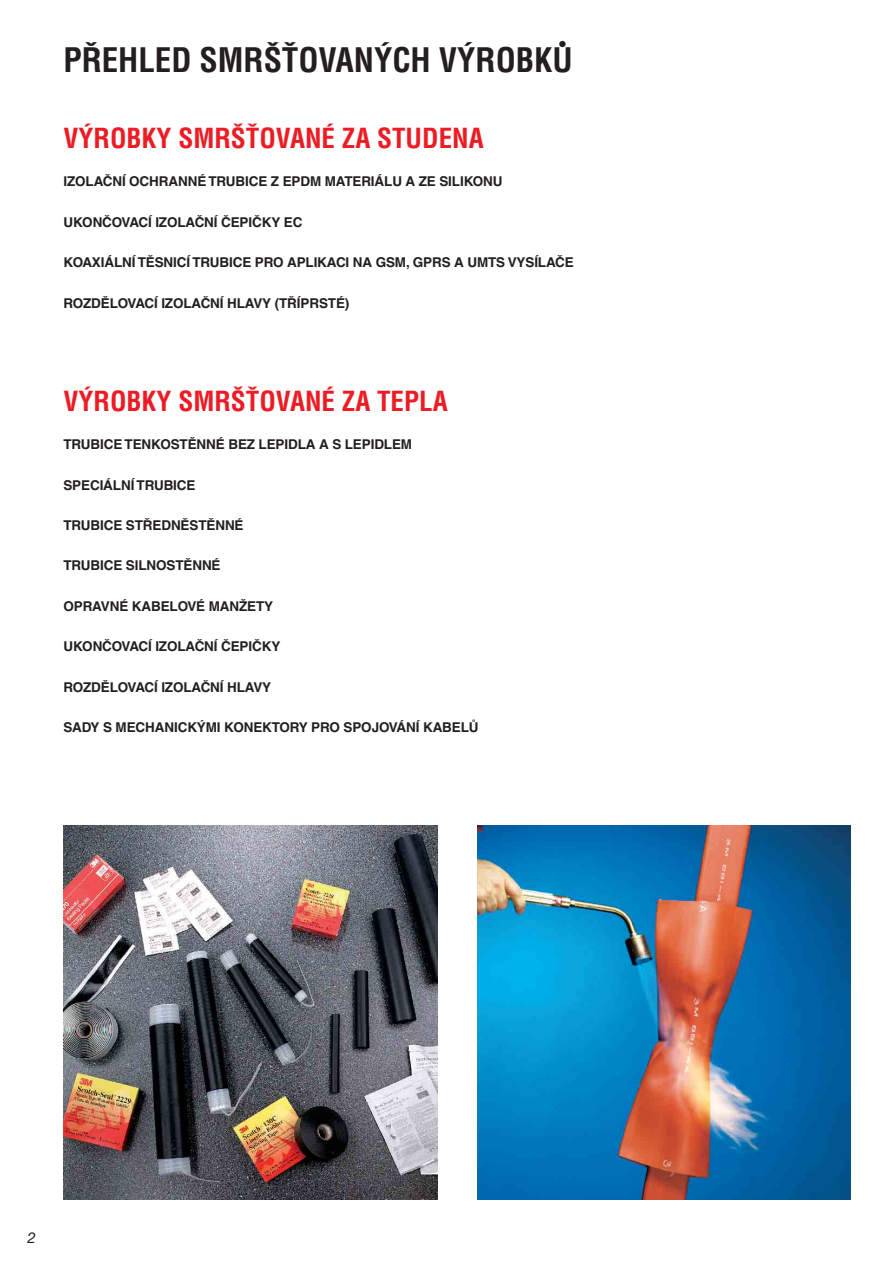
<style>
.page{position:relative;width:893px;height:1263px;background:#fff}
.page>*{position:absolute;margin:0;border:0;box-sizing:border-box;transform-origin:0 0}
.t1{font:700 condensed 33px "Helvetica CE";color:#231f20}
.t2{font:700 condensed 27px "Helvetica CE";color:#ed1c24}
.t3{font:italic 15px "Helvetica Neue CE";color:#231f20}
.t4{font:700 13.5px "Helvetica CE";letter-spacing:-.01em;color:#231f20}
</style>
<div class="page">
<img style="left:477px;top:825px;width:373px;height:374px">
<img style="left:63px;top:825px;width:374px;height:374px">
<h1 class="t1" style="left:63px;top:46px;width:510px">PŘEHLED SMRŠŤOVANÝCH VÝROBKŮ</h1>
<h2 class="t2" style="left:63px;top:127px;width:421px">VÝROBKY SMRŠŤOVANÉ ZA STUDENA</h2>
<p class="t4" style="left:63px;top:176px;width:440px">IZOLAČNÍ OCHRANNÉ TRUBICE Z EPDM MATERIÁLU A ZE SILIKONU</p>
<p class="t4" style="left:63px;top:217px;width:240px">UKONČOVACÍ IZOLAČNÍ ČEPIČKY EC</p>
<p class="t4" style="left:63px;top:257px;width:511px">KOAXIÁLNÍ TĚSNICÍ TRUBICE PRO APLIKACI NA GSM, GPRS A UMTS VYSÍLAČE</p>
<p class="t4" style="left:63px;top:297px;width:287px">ROZDĚLOVACÍ IZOLAČNÍ HLAVY (TŘÍPRSTÉ)</p>
<h2 class="t2" style="left:63px;top:389px;width:385px">VÝROBKY SMRŠŤOVANÉ ZA TEPLA</h2>
<p class="t4" style="left:63px;top:439px;width:350px">TRUBICE TENKOSTĚNNÉ BEZ LEPIDLA A S LEPIDLEM</p>
<p class="t4" style="left:63px;top:479px;width:133px">SPECIÁLNÍ TRUBICE</p>
<p class="t4" style="left:63px;top:519px;width:182px">TRUBICE STŘEDNĚSTĚNNÉ</p>
<p class="t4" style="left:63px;top:560px;width:159px">TRUBICE SILNOSTĚNNÉ</p>
<p class="t4" style="left:63px;top:600px;width:211px">OPRAVNÉ KABELOVÉ MANŽETY</p>
<p class="t4" style="left:63px;top:641px;width:218px">UKONČOVACÍ IZOLAČNÍ ČEPIČKY</p>
<p class="t4" style="left:63px;top:681px;width:209px">ROZDĚLOVACÍ IZOLAČNÍ HLAVY</p>
<p class="t4" style="left:63px;top:721px;width:416px">SADY S MECHANICKÝMI KONEKTORY PRO SPOJOVÁNÍ KABELŮ</p>
<p class="t3" style="left:27px;top:1231px;width:10px">2</p>
</div>
